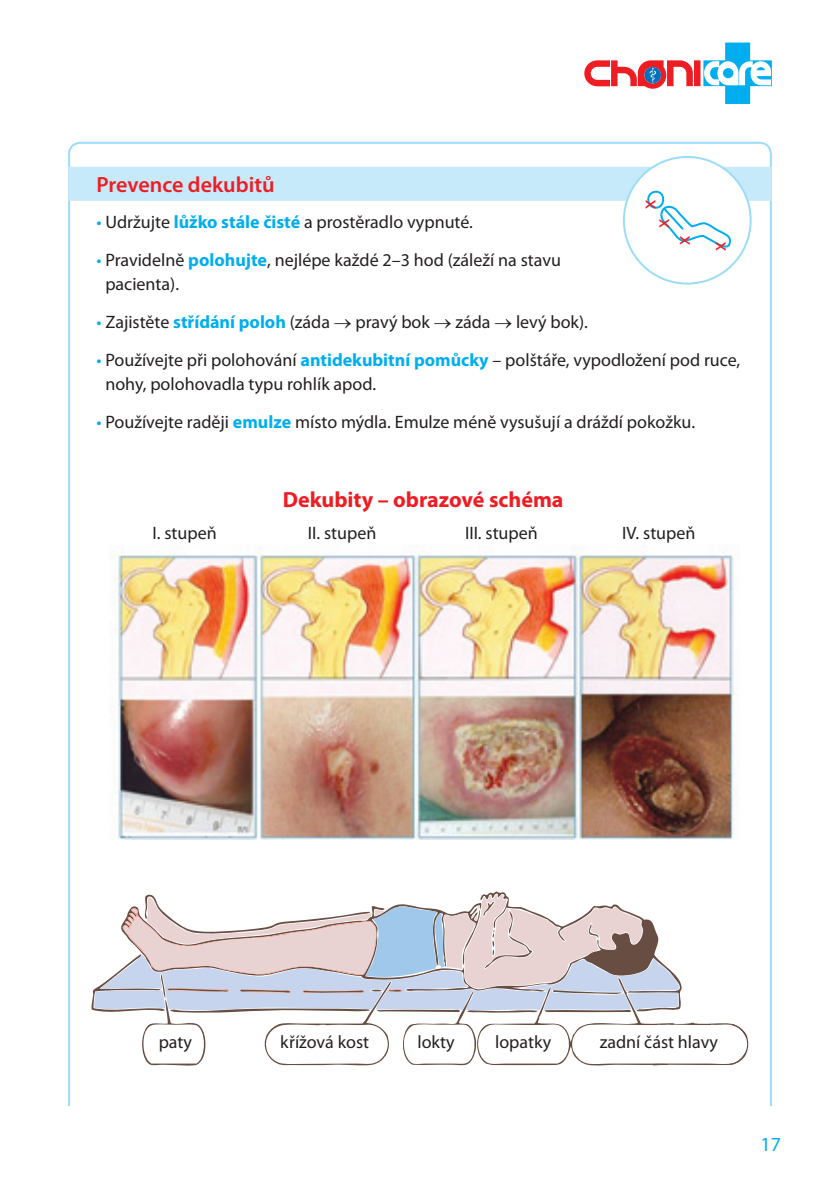
<style>
.page{position:relative;width:840px;height:1191px;background:#fff}
.page>*{position:absolute;margin:0;border:0;box-sizing:border-box;transform-origin:0 0}
.t1{font:700 22px "Myriad Pro";color:#ee1d23}
.t2{font:600 22px "Myriad Pro";color:#ee1d23}
.t3{font:20px/36px "Myriad Pro";color:#ee1d23}
.t4{font:20px "Myriad Pro";color:#00aeef}
.t5{font:18px/24px "Myriad Pro";color:#231f20}
.s1{color:#00aeef}
.s2{font-weight:700;color:#00aeef}
</style>
<div class="page">
<svg style="left:584px;top:43px;width:187px;height:61px"></svg>
<div style="left:68px;top:167px;width:703px;height:34px;background:#c6eafa"></div>
<img style="left:109px;top:551px;width:628px;height:288px">
<svg style="left:91px;top:893px;width:657px;height:173px"></svg>
<div style="left:623px;top:157px;width:127px;height:127px;background:#fff;border-radius:50%"></div>
<svg style="left:647px;top:190px;width:84px;height:58px"></svg>
<p class="t2" style="left:96px;top:171px;width:179px">Prevence dekubitů</p>
<p class="t5" style="left:96px;top:209px;width:378px"><span class="s1">•</span> Udržujte <span class="s2">lůžko stále čisté</span> a prostěradlo vypnuté.</p>
<p class="t5" style="left:105px;top:247px;width:457px;text-indent:-9px"><span class="s1">•</span> Pravidelně <span class="s2">polohujte</span>, nejlépe každé 2–3 hod (záleží na stavu pacienta).</p>
<p class="t5" style="left:96px;top:310px;width:492px"><span class="s1">•</span> Zajistěte <span class="s2">střídání poloh</span> (záda → pravý bok → záda → levý bok).</p>
<p class="t5" style="left:105px;top:348px;width:636px;text-indent:-9px"><span class="s1">•</span> Používejte při polohování <span class="s2">antidekubitní pomůcky</span> – polštáře, vypodložení pod ruce, nohy, polohovadla typu rohlík apod.</p>
<p class="t5" style="left:96px;top:410px;width:599px"><span class="s1">•</span> Používejte raději <span class="s2">emulze</span> místo mýdla. Emulze méně vysušují a dráždí pokožku.</p>
<p class="t3" style="left:630px;top:209px;width:11px;rotate:-90deg">x</p>
<p class="t3" style="left:643px;top:228px;width:11px;rotate:-90deg">x</p>
<p class="t3" style="left:664px;top:251px;width:16px;rotate:-90deg">x x</p>
<p class="t5" style="left:152px;top:521px;width:66px">I. stupeň</p>
<p class="t1" style="left:282px;top:485px;width:282px">Dekubity – obrazové schéma</p>
<p class="t5" style="left:308px;top:521px;width:70px">II. stupeň</p>
<p class="t5" style="left:465px;top:521px;width:74px">III. stupeň</p>
<p class="t5" style="left:622px;top:521px;width:75px">IV. stupeň</p>
<p class="t5" style="left:158px;top:1030px;width:35px">paty</p>
<p class="t5" style="left:280px;top:1030px;width:90px">křížová kost</p>
<p class="t5" style="left:417px;top:1030px;width:39px">lokty</p>
<p class="t5" style="left:495px;top:1030px;width:58px">lopatky</p>
<p class="t5" style="left:599px;top:1030px;width:120px">zadní část hlavy</p>
<p class="t4" style="left:760px;top:1132px;width:22px">17</p>
</div>
